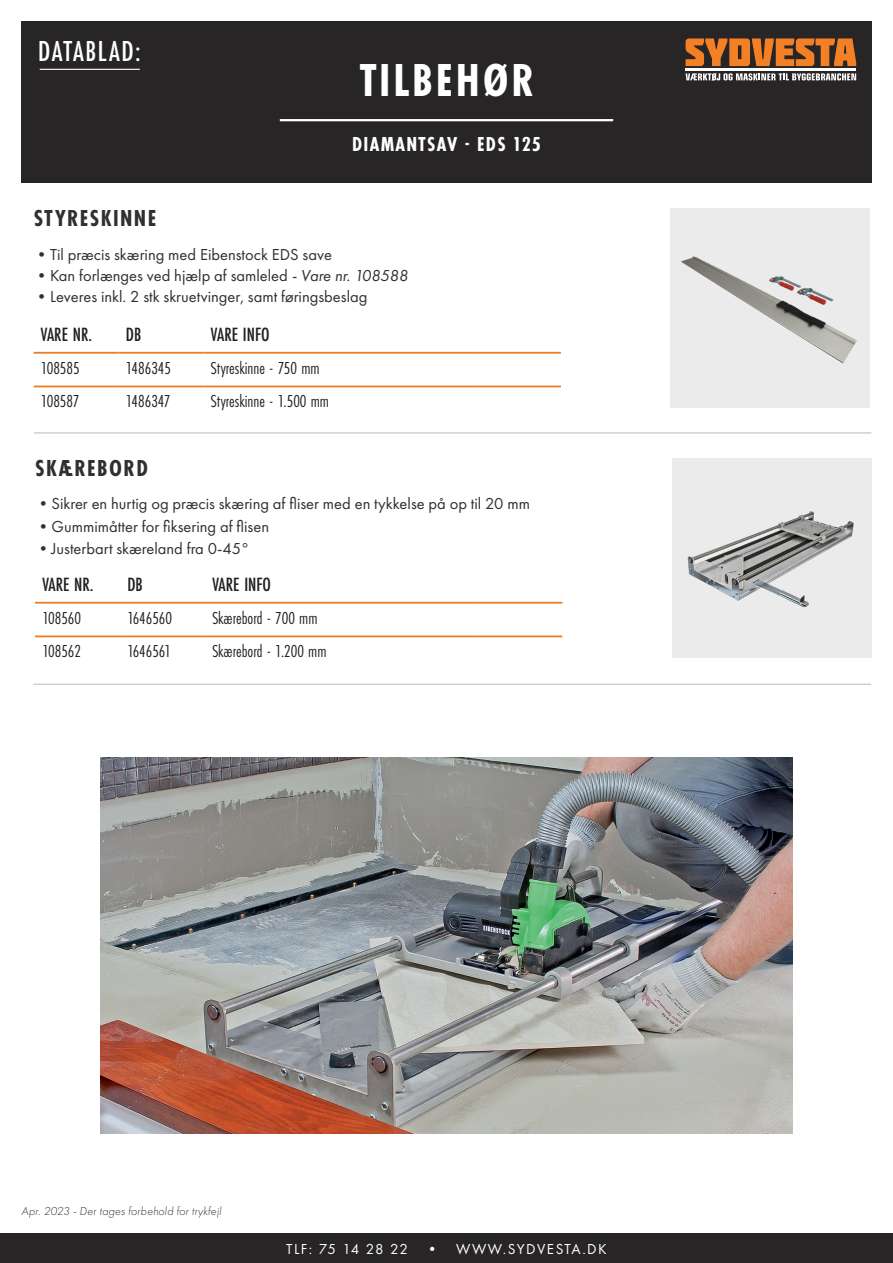
<style>
.page{position:relative;width:893px;height:1263px;background:#fff}
.page>*{position:absolute;margin:0;border:0;box-sizing:border-box;transform-origin:0 0}
.t1{font:700 48px "Futura PT Cond";letter-spacing:.06em;color:#fff}
.t2{font:500 30px "Futura PT Cond";letter-spacing:.05em;color:#fff}
.t3{font:700 24px "Futura PT Cond";letter-spacing:.06em;color:#312f30}
.t4{font:700 21px "Futura PT Cond";letter-spacing:.06em;color:#fff}
.t5{font:500 19.95px "Futura PT Cond";color:#231f20}
.t6{font:18px "Futura PT Cond";color:#231f20}
.t7{font:16.5px "Futura PT";color:#312f30}
.t8{font:15px "Futura PT";letter-spacing:.1em;color:#fff}
.t9{font:italic 300 12px "Futura PT";letter-spacing:.015em;color:#312f30}
.s1{font-style:italic}
</style>
<div class="page">
<div style="left:21px;top:21px;width:851px;height:162px;background:#282526"></div>
<hr style="left:280px;top:119px;width:333px;height:2px;background:#fff">
<svg style="left:686px;top:38px;width:170px;height:28px"></svg>
<svg style="left:686px;top:73px;width:170px;height:8px"></svg>
<hr style="left:686px;top:69px;width:170px;height:2px;background:#fff">
<hr style="left:40px;top:69px;width:100px;height:1px;background:#fff">
<hr style="left:34px;top:684px;width:837px;height:1px;background:#cbcdce">
<hr style="left:34px;top:432px;width:837px;height:2px;background:#cbcdce">
<hr style="left:35px;top:602px;width:85px;height:2px;background:#ec7d23">
<hr style="left:120px;top:602px;width:85px;height:2px;background:#ec7d23">
<hr style="left:205px;top:602px;width:272px;height:2px;background:#ec7d23">
<hr style="left:477px;top:602px;width:85px;height:2px;background:#ec7d23">
<hr style="left:35px;top:635px;width:85px;height:2px;background:#ec7d23">
<hr style="left:120px;top:635px;width:85px;height:2px;background:#ec7d23">
<hr style="left:205px;top:635px;width:272px;height:2px;background:#ec7d23">
<hr style="left:477px;top:635px;width:85px;height:2px;background:#ec7d23">
<hr style="left:34px;top:352px;width:85px;height:2px;background:#ec7d23">
<hr style="left:119px;top:352px;width:85px;height:2px;background:#ec7d23">
<hr style="left:204px;top:352px;width:272px;height:2px;background:#ec7d23">
<hr style="left:476px;top:352px;width:85px;height:2px;background:#ec7d23">
<hr style="left:34px;top:386px;width:85px;height:1px;background:#ec7d23">
<hr style="left:119px;top:386px;width:85px;height:1px;background:#ec7d23">
<hr style="left:204px;top:386px;width:272px;height:1px;background:#ec7d23">
<hr style="left:476px;top:386px;width:85px;height:1px;background:#ec7d23">
<img style="left:672px;top:458px;width:199px;height:200px">
<img style="left:670px;top:208px;width:200px;height:200px">
<div style="left:0;top:1233px;width:893px;height:30px;background:#282526"></div>
<img style="left:101px;top:757px;width:691px;height:376px">
<p class="t2" style="left:38px;top:34px;width:104px">DATABLAD:</p>
<p class="t3" style="left:34px;top:204px;width:124px">STYRESKINNE</p>
<p class="t1" style="left:360px;top:52px;width:176px">TILBEHØR</p>
<p class="t4" style="left:352px;top:131px;width:190px">DIAMANTSAV - EDS 125</p>
<p class="t7" style="left:34px;top:244px;width:300px">•Til præcis skæring med Eibenstock EDS save</p>
<p class="t7" style="left:34px;top:265px;width:376px">•Kan forlænges ved hjælp af samleled <span class="s1">- Vare nr. 108588</span></p>
<p class="t7" style="left:34px;top:286px;width:335px">•Leveres inkl. 2 stk skruetvinger, samt føringsbeslag</p>
<p class="t5" style="left:41px;top:322px;width:53px">VARE NR.</p>
<p class="t5" style="left:126px;top:322px;width:17px">DB</p>
<p class="t5" style="left:211px;top:322px;width:60px">VARE INFO</p>
<p class="t6" style="left:41px;top:357px;width:40px">108585</p>
<p class="t6" style="left:126px;top:357px;width:47px">1486345</p>
<p class="t6" style="left:211px;top:357px;width:110px">Styreskinne - 750 mm</p>
<p class="t6" style="left:41px;top:391px;width:40px">108587</p>
<p class="t6" style="left:126px;top:391px;width:46px">1486347</p>
<p class="t6" style="left:211px;top:391px;width:120px">Styreskinne - 1.500 mm</p>
<p class="t3" style="left:35px;top:454px;width:114px">SKÆREBORD</p>
<p class="t7" style="left:35px;top:494px;width:496px">•Sikrer en hurtig og præcis skæring af fliser med en tykkelse på op til 20 mm</p>
<p class="t7" style="left:35px;top:517px;width:236px">•Gummimåtter for fiksering af flisen</p>
<p class="t7" style="left:35px;top:539px;width:216px">•Justerbart skæreland fra 0-45°</p>
<p class="t5" style="left:42px;top:572px;width:53px">VARE NR.</p>
<p class="t5" style="left:127px;top:572px;width:17px">DB</p>
<p class="t5" style="left:212px;top:572px;width:60px">VARE INFO</p>
<p class="t6" style="left:42px;top:607px;width:40px">108560</p>
<p class="t6" style="left:127px;top:607px;width:46px">1646560</p>
<p class="t6" style="left:212px;top:607px;width:107px">Skærebord - 700 mm</p>
<p class="t6" style="left:42px;top:641px;width:40px">108562</p>
<p class="t6" style="left:127px;top:641px;width:45px">1646561</p>
<p class="t6" style="left:212px;top:641px;width:116px">Skærebord - 1.200 mm</p>
<p class="t9" style="left:22px;top:1204px;width:201px">Apr. 2023 - Der tages forbehold for trykfejl</p>
<p class="t8" style="left:286px;top:1240px;width:322px">TLF: 75 14 28 22 • WWW.SYDVESTA.DK</p>
</div>
